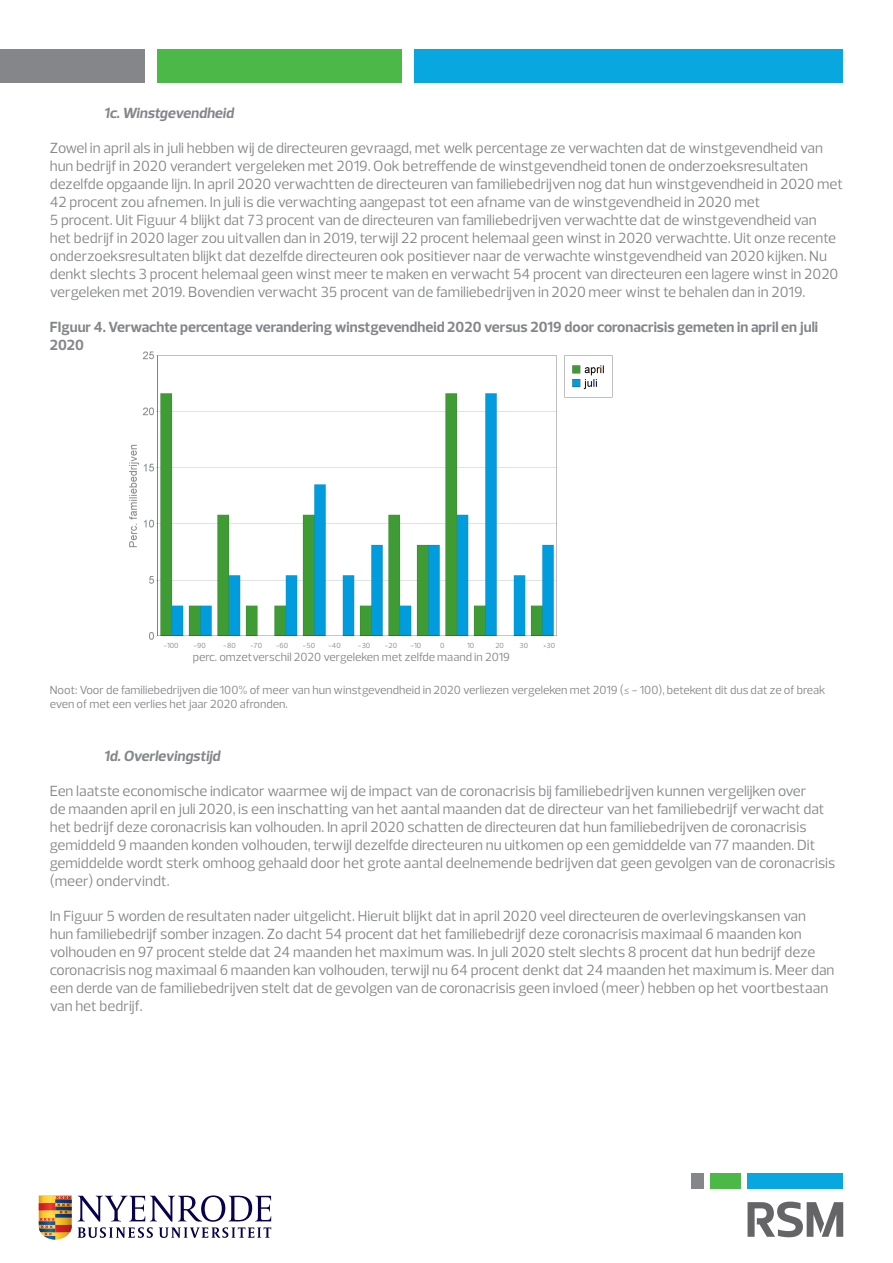
<style>
.page{position:relative;width:893px;height:1263px;background:#fff}
.page>*{position:absolute;margin:0;border:0;box-sizing:border-box;transform-origin:0 0}
.Body{font:15px/18px "Prelo";color:#848689}
.Body-2{font:700 15px/18px "Prelo";color:#848689}
.Body-3{font:italic 700 15px "Prelo";color:#848689}
.Body-4{font:12px/14.4px "Prelo";color:#848689}
.Power_of_being_under{font:12px "Prelo";color:#848689}
.Power_of_being_under-2{font:7.5px "Prelo";color:#848689}
</style>
<div class="page">
<div style="left:747px;top:1173px;width:96px;height:16px;background:#08a7e0"></div>
<div style="left:691px;top:1173px;width:12px;height:16px;background:#848689"></div>
<div style="left:710px;top:1173px;width:31px;height:16px;background:#4cb848"></div>
<svg style="left:747px;top:1201px;width:96px;height:36px"></svg>
<svg style="left:39px;top:1195px;width:33px;height:45px"></svg>
<svg style="left:78px;top:1195px;width:193px;height:43px"></svg>
<div style="left:157px;top:50px;width:245px;height:33px;background:#4cb848"></div>
<div style="left:415px;top:50px;width:428px;height:33px;background:#08a7e0"></div>
<div style="left:0;top:50px;width:145px;height:33px;background:#848689"></div>
<img style="left:129px;top:352px;width:484px;height:288px">
<div style="left:157px;top:636px;width:453px;height:27px;background:#fff"></div>
<p class="Body-3" style="left:104px;top:103px;width:132px">1c. Winstgevendheid</p>
<p class="Body" style="left:50px;top:139px;width:795px">Zowel in april als in juli hebben wij de directeuren gevraagd, met welk percentage ze verwachten dat de winstgevendheid van hun bedrijf in 2020 verandert vergeleken met 2019. Ook betreffende de winstgevendheid tonen de onderzoeksresultaten dezelfde opgaande lijn. In april 2020 verwachtten de directeuren van familiebedrijven nog dat hun winstgevendheid in 2020 met 42 procent zou afnemen. In juli is die verwachting aangepast tot een afname van de winstgevendheid in 2020 met<br>5 procent. Uit Figuur 4 blijkt dat 73 procent van de directeuren van familiebedrijven verwachtte dat de winstgevendheid van<br>het bedrijf in 2020 lager zou uitvallen dan in 2019, terwijl 22 procent helemaal geen winst in 2020 verwachtte. Uit onze recente onderzoeksresultaten blijkt dat dezelfde directeuren ook positiever naar de verwachte winstgevendheid van 2020 kijken. Nu denkt slechts 3 procent helemaal geen winst meer te maken en verwacht 54 procent van directeuren een lagere winst in 2020 vergeleken met 2019. Bovendien verwacht 35 procent van de familiebedrijven in 2020 meer winst te behalen dan in 2019.</p>
<p class="Body-2" style="left:50px;top:318px;width:770px">FIguur 4. Verwachte percentage verandering winstgevendheid 2020 versus 2019 door coronacrisis gemeten in april en juli<br>2020</p>
<p class="Power_of_being_under-2" style="left:163px;top:640px;width:17px">-100</p>
<p class="Power_of_being_under-2" style="left:193px;top:640px;width:14px">-90</p>
<p class="Power_of_being_under-2" style="left:223px;top:640px;width:14px">-80</p>
<p class="Power_of_being_under-2" style="left:250px;top:640px;width:13px">-70</p>
<p class="Power_of_being_under-2" style="left:276px;top:640px;width:14px">-60</p>
<p class="Power_of_being_under-2" style="left:303px;top:640px;width:14px">-50</p>
<p class="Power_of_being_under-2" style="left:328px;top:640px;width:14px">-40</p>
<p class="Power_of_being_under-2" style="left:358px;top:640px;width:14px">-30</p>
<p class="Power_of_being_under-2" style="left:385px;top:640px;width:14px">-20</p>
<p class="Power_of_being_under-2" style="left:410px;top:640px;width:12px">-10</p>
<p class="Power_of_being_under-2" style="left:440px;top:640px;width:6px">0</p>
<p class="Power_of_being_under-2" style="left:467px;top:640px;width:9px">10</p>
<p class="Power_of_being_under-2" style="left:495px;top:640px;width:10px">20</p>
<p class="Power_of_being_under-2" style="left:519px;top:640px;width:10px">30</p>
<p class="Power_of_being_under-2" style="left:544px;top:640px;width:13px">&gt;30</p>
<p class="Power_of_being_under" style="left:193px;top:650px;width:319px">perc. omzetverschil 2020 vergeleken met zelfde maand in 2019</p>
<p class="Body-4" style="left:50px;top:682px;width:777px">Noot: Voor de familiebedrijven die 100% of meer van hun winstgevendheid in 2020 verliezen vergeleken met 2019 (≤ - 100), betekent dit dus dat ze of break even of met een verlies het jaar 2020 afronden.</p>
<p class="Body-3" style="left:104px;top:747px;width:118px">1d. Overlevingstijd</p>
<p class="Body" style="left:50px;top:782px;width:787px">Een laatste economische indicator waarmee wij de impact van de coronacrisis bij familiebedrijven kunnen vergelijken over<br>de maanden april en juli 2020, is een inschatting van het aantal maanden dat de directeur van het familiebedrijf verwacht dat het bedrijf deze coronacrisis kan volhouden. In april 2020 schatten de directeuren dat hun familiebedrijven de coronacrisis gemiddeld 9 maanden konden volhouden, terwijl dezelfde directeuren nu uitkomen op een gemiddelde van 77 maanden. Dit gemiddelde wordt sterk omhoog gehaald door het grote aantal deelnemende bedrijven dat geen gevolgen van de coronacrisis (meer) ondervindt.</p>
<p class="Body" style="left:50px;top:907px;width:786px">In Figuur 5 worden de resultaten nader uitgelicht. Hieruit blijkt dat in april 2020 veel directeuren de overlevingskansen van<br>hun familiebedrijf somber inzagen. Zo dacht 54 procent dat het familiebedrijf deze coronacrisis maximaal 6 maanden kon volhouden en 97 procent stelde dat 24 maanden het maximum was. In juli 2020 stelt slechts 8 procent dat hun bedrijf deze coronacrisis nog maximaal 6 maanden kan volhouden, terwijl nu 64 procent denkt dat 24 maanden het maximum is. Meer dan een derde van de familiebedrijven stelt dat de gevolgen van de coronacrisis geen invloed (meer) hebben op het voortbestaan van het bedrijf.</p>
</div>
